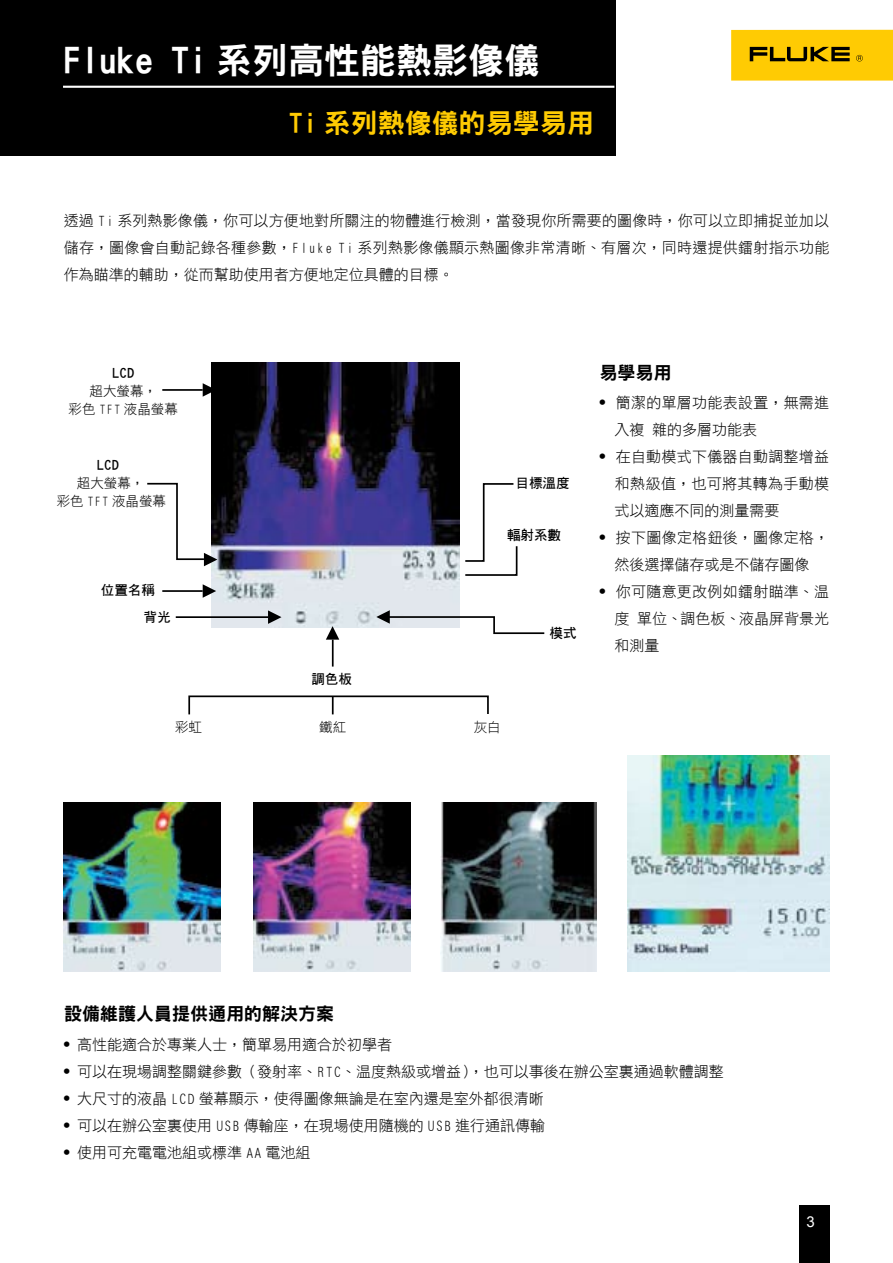
<style>
.page{position:relative;width:893px;height:1263px;background:#fff}
.page>*{position:absolute;margin:0;border:0;box-sizing:border-box;transform-origin:0 0}
.t1{font:36px "DFN Hei XB HK BF";color:#fff}
.t2{font:27px "DFN Hei XB HK BF";color:#ffcb03}
.t3{font:18px "DFN Hei XB HK BF";color:#000}
.t4{font:15px/27px "DF Hei Lt HK BF";color:#000;text-align:justify}
.t5{font:15px/27px "DF Hei Lt HK BF";letter-spacing:.02em;color:#000}
.t6{font:13.5px/18px "DF Hei Lt HK BF";color:#000;text-align:center}
.t7{font:13.5px/26.4px "DF Hei Bd HK BF";color:#000}
</style>
<div class="page">
<div style="left:799px;top:1205px;width:31px;height:58px;background:#000"></div>
<img style="left:211px;top:362px;width:248px;height:265px">
<div style="left:0;top:0;width:615px;height:156px;background:#000"></div>
<hr style="left:63px;top:86px;width:551px;height:2px;background:#fff">
<div style="left:731px;top:30px;width:162px;height:51px;background:#ffcb03"></div>
<svg style="left:750px;top:47px;width:100px;height:14px"></svg>
<svg style="left:856px;top:55px;width:7px;height:6px"></svg>
<img style="left:64px;top:802px;width:157px;height:170px">
<img style="left:254px;top:802px;width:157px;height:170px">
<img style="left:440px;top:802px;width:157px;height:170px">
<img style="left:627px;top:756px;width:202px;height:216px">
<svg style="left:147px;top:482px;width:70px;height:84px"></svg>
<hr style="left:176px;top:616px;width:92px;height:2px;background:#000">
<svg style="left:268px;top:610px;width:13px;height:14px"></svg>
<hr style="left:162px;top:389px;width:41px;height:2px;background:#000">
<svg style="left:203px;top:383px;width:13px;height:14px"></svg>
<svg style="left:465px;top:483px;width:53px;height:93px"></svg>
<div style="left:188px;top:695px;width:301px;height:20px;border:2px solid #000"></div>
<svg style="left:332px;top:696px;width:2px;height:18px"></svg>
<hr style="left:332px;top:640px;width:2px;height:26px;background:#000">
<svg style="left:326px;top:626px;width:13px;height:14px"></svg>
<svg style="left:376px;top:610px;width:169px;height:25px"></svg>
<hr style="left:162px;top:590px;width:41px;height:2px;background:#000">
<svg style="left:203px;top:584px;width:13px;height:14px"></svg>
<h1 class="t1" style="left:63px;top:42px;width:479px">Fluke Ti 系列高性能熱影像儀</h1>
<h2 class="t2" style="left:289px;top:110px;width:306px">Ti 系列熱像儀的易學易用</h2>
<p class="t4" style="left:64px;top:207px;width:767px">透過 Ti 系列熱影像儀，你可以方便地對所關注的物體進行檢測，當發現你所需要的圖像時，你可以立即捕捉並加以儲存，圖像會自動記錄各種參數，Fluke Ti 系列熱影像儀顯示熱圖像非常清晰、有層次，同時還提供鐳射指示功能作為瞄準的輔助，從而幫助使用者方便地定位具體的目標。</p>
<p class="t7" style="left:113px;top:359px;width:23px">LCD</p>
<p class="t6" style="left:69px;top:381px;width:111px">超大螢幕，<br>彩色 TFT 液晶螢幕</p>
<p class="t7" style="left:97px;top:452px;width:23px">LCD</p>
<p class="t6" style="left:57px;top:474px;width:111px">超大螢幕，<br>彩色 TFT 液晶螢幕</p>
<p class="t7" style="left:516px;top:470px;width:55px">目標溫度</p>
<p class="t7" style="left:507px;top:522px;width:55px">輻射系數</p>
<p class="t7" style="left:144px;top:577px;width:28px;text-indent:-43px">位置名稱背光</p>
<p class="t7" style="left:311px;top:665px;width:42px">調色板</p>
<p class="t6" style="left:175px;top:717px;width:28px">彩虹</p>
<p class="t6" style="left:319px;top:717px;width:28px">鐵紅</p>
<p class="t6" style="left:474px;top:717px;width:28px">灰白</p>
<p class="t7" style="left:550px;top:620px;width:28px">模式</p>
<p class="t3" style="left:600px;top:364px;width:73px">易學易用</p>
<p class="t5" style="left:600px;top:389px;width:231px"><sup>●</sup> 簡潔的單層功能表設置，無需進　入複 雜的多層功能表</p>
<p class="t4" style="left:600px;top:443px;width:231px"><sup>●</sup> 在自動模式下儀器自動調整增益　和熱級值，也可將其轉為手動模　式以適應不同的測量需要</p>
<p class="t4" style="left:600px;top:524px;width:231px"><sup>●</sup> 按下圖像定格鈕後，圖像定格，　然後選擇儲存或是不儲存圖像</p>
<p class="t4" style="left:600px;top:578px;width:231px"><sup>●</sup> 你可隨意更改例如鐳射瞄準、溫　度 單位、調色板、液晶屏背景光　和測量</p>
<p class="t3" style="left:55px;top:1005px;width:281px">爲設備維護人員提供通用的解決方案</p>
<p class="t4" style="left:64px;top:1030px;width:330px"><sup>●</sup> 高性能適合於專業人士，簡單易用適合於初學者</p>
<p class="t4" style="left:64px;top:1057px;width:662px"><sup>●</sup> 可以在現場調整關鍵參數（發射率、RTC、溫度熱級或增益），也可以事後在辦公室裏通過軟體調整</p>
<p class="t4" style="left:64px;top:1084px;width:482px"><sup>●</sup> 大尺寸的液晶 LCD 螢幕顯示，使得圖像無論是在室內還是室外都很清晰</p>
<p class="t4" style="left:64px;top:1111px;width:483px"><sup>●</sup> 可以在辦公室裏使用 USB 傳輸座，在現場使用隨機的 USB 進行通訊傳輸</p>
<p class="t4" style="left:64px;top:1138px;width:248px"><sup>●</sup> 使用可充電電池組或標準 AA 電池組</p>
</div>
